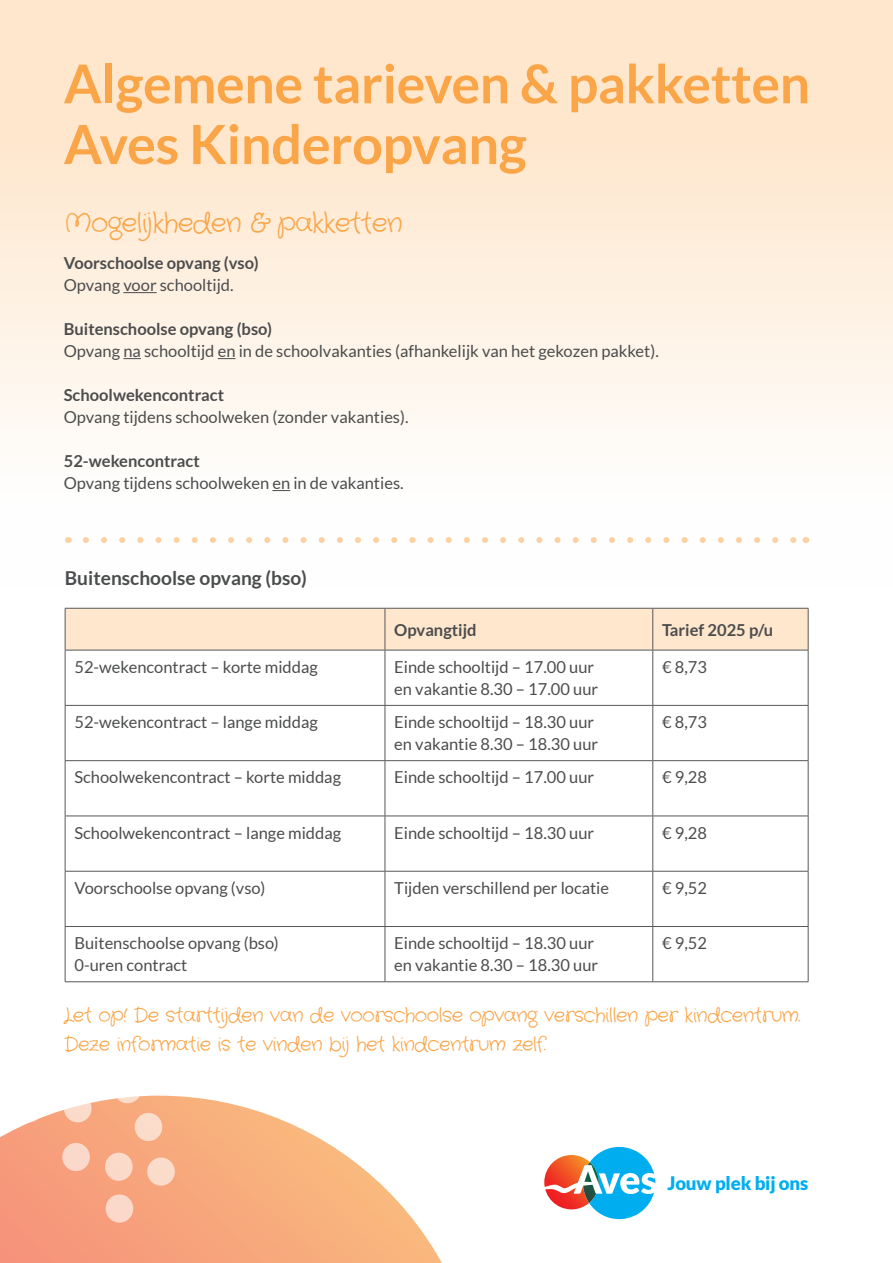
<style>
.page{position:relative;width:893px;height:1263px;background:#fff}
.page>*{position:absolute;margin:0;border:0;box-sizing:border-box;transform-origin:0 0}
.t1{font:700 54px "Lato";letter-spacing:-.005em;color:#f9a548}
.t2{font:700 53.4px "Lato";letter-spacing:-.005em;color:#f9a548}
.t3{font:27px "Crafty Girls";letter-spacing:-.03em;color:#f9a548}
.t4{font:19.5px/28.5px "Crafty Girls";letter-spacing:-.03em;color:#f9a548}
.t5{font:700 19.2px "Lato";color:#4b4c4d}
.t6{font:900 18.6px "Lato";letter-spacing:-.01em;color:#00aeef}
.t7{font:16.5px/22px "Lato";color:#4b4c4d}
.t8{font:700 16.5px "Lato";color:#4b4c4d}
</style>
<div class="page">
<div style="left:0;top:0;width:893px;height:585px;background:linear-gradient(to bottom,#fee2c3,#feffff)"></div>
<svg style="left:0;top:1096px;width:442px;height:167px"></svg>
<svg style="left:13px;top:1096px;width:32px;height:28px"></svg>
<svg style="left:63px;top:1096px;width:30px;height:28px"></svg>
<svg style="left:112px;top:1096px;width:31px;height:9px"></svg>
<svg style="left:60px;top:1141px;width:32px;height:32px"></svg>
<svg style="left:133px;top:1111px;width:31px;height:31px"></svg>
<svg style="left:103px;top:1151px;width:32px;height:32px"></svg>
<svg style="left:146px;top:1156px;width:30px;height:31px"></svg>
<div style="left:106px;top:1194px;width:27px;height:28px;background:#fbd8ca;border-radius:50%"></div>
<div style="left:66px;top:609px;width:742px;height:41px;background:#fee7cd"></div>
<hr style="left:65px;top:608px;width:320px;height:1px;background:#57585a">
<hr style="left:65px;top:608px;width:1px;height:42px;background:#57585a">
<hr style="left:385px;top:608px;width:268px;height:1px;background:#57585a">
<hr style="left:385px;top:608px;width:1px;height:42px;background:#57585a">
<hr style="left:653px;top:608px;width:155px;height:1px;background:#57585a">
<hr style="left:652px;top:608px;width:1px;height:42px;background:#57585a">
<hr style="left:808px;top:608px;width:1px;height:42px;background:#57585a">
<hr style="left:65px;top:650px;width:320px;height:1px;background:#57585a">
<hr style="left:65px;top:650px;width:1px;height:55px;background:#57585a">
<hr style="left:385px;top:650px;width:268px;height:1px;background:#57585a">
<hr style="left:385px;top:650px;width:1px;height:55px;background:#57585a">
<hr style="left:653px;top:650px;width:155px;height:1px;background:#57585a">
<hr style="left:652px;top:650px;width:1px;height:55px;background:#57585a">
<hr style="left:808px;top:650px;width:1px;height:55px;background:#57585a">
<hr style="left:65px;top:705px;width:320px;height:1px;background:#57585a">
<hr style="left:65px;top:706px;width:1px;height:54px;background:#57585a">
<hr style="left:385px;top:705px;width:268px;height:1px;background:#57585a">
<hr style="left:385px;top:706px;width:1px;height:54px;background:#57585a">
<hr style="left:653px;top:705px;width:155px;height:1px;background:#57585a">
<hr style="left:652px;top:706px;width:1px;height:54px;background:#57585a">
<hr style="left:808px;top:706px;width:1px;height:54px;background:#57585a">
<hr style="left:65px;top:760px;width:320px;height:1px;background:#57585a">
<hr style="left:65px;top:761px;width:1px;height:55px;background:#57585a">
<hr style="left:385px;top:760px;width:268px;height:1px;background:#57585a">
<hr style="left:385px;top:761px;width:1px;height:55px;background:#57585a">
<hr style="left:653px;top:760px;width:155px;height:1px;background:#57585a">
<hr style="left:652px;top:761px;width:1px;height:55px;background:#57585a">
<hr style="left:808px;top:761px;width:1px;height:55px;background:#57585a">
<hr style="left:65px;top:816px;width:320px;height:1px;background:#57585a">
<hr style="left:65px;top:816px;width:1px;height:55px;background:#57585a">
<hr style="left:385px;top:816px;width:268px;height:1px;background:#57585a">
<hr style="left:385px;top:816px;width:1px;height:55px;background:#57585a">
<hr style="left:653px;top:816px;width:155px;height:1px;background:#57585a">
<hr style="left:652px;top:816px;width:1px;height:55px;background:#57585a">
<hr style="left:808px;top:816px;width:1px;height:55px;background:#57585a">
<hr style="left:65px;top:871px;width:320px;height:1px;background:#57585a">
<hr style="left:65px;top:871px;width:1px;height:55px;background:#57585a">
<hr style="left:385px;top:871px;width:268px;height:1px;background:#57585a">
<hr style="left:385px;top:871px;width:1px;height:55px;background:#57585a">
<hr style="left:653px;top:871px;width:155px;height:1px;background:#57585a">
<hr style="left:652px;top:871px;width:1px;height:55px;background:#57585a">
<hr style="left:808px;top:871px;width:1px;height:55px;background:#57585a">
<hr style="left:65px;top:926px;width:320px;height:1px;background:#57585a">
<hr style="left:65px;top:927px;width:1px;height:54px;background:#57585a">
<hr style="left:385px;top:926px;width:268px;height:1px;background:#57585a">
<hr style="left:385px;top:927px;width:1px;height:54px;background:#57585a">
<hr style="left:653px;top:926px;width:155px;height:1px;background:#57585a">
<hr style="left:652px;top:927px;width:1px;height:54px;background:#57585a">
<hr style="left:808px;top:927px;width:1px;height:54px;background:#57585a">
<hr style="left:65px;top:981px;width:320px;height:1px;background:#57585a">
<hr style="left:385px;top:981px;width:268px;height:1px;background:#57585a">
<hr style="left:653px;top:981px;width:155px;height:1px;background:#57585a">
<svg style="left:544px;top:1147px;width:112px;height:72px"></svg>
<hr style="left:123px;top:292px;width:34px;height:1px;background:#4b4c4d">
<svg style="left:123px;top:358px;width:18px;height:1px"></svg>
<svg style="left:218px;top:358px;width:17px;height:1px"></svg>
<svg style="left:272px;top:490px;width:18px;height:1px"></svg>
<svg style="left:86px;top:537px;width:710px;height:6px"></svg>
<h2 class="t2" style="left:64px;top:53px;width:748px">Algemene tarieven &amp; pakketten</h2>
<h1 class="t1" style="left:64px;top:113px;width:464px">Aves Kinderopvang</h1>
<h3 class="t3" style="left:64px;top:205px;width:341px">Mogelijkheden &amp; pakketten</h3>
<p class="t8" style="left:64px;top:254px;width:196px">Voorschoolse opvang (vso)</p>
<p class="t7" style="left:64px;top:274px;width:171px">Opvang voor schooltijd.</p>
<p class="t8" style="left:64px;top:320px;width:210px">Buitenschoolse opvang (bso)</p>
<p class="t7" style="left:64px;top:340px;width:597px">Opvang na schooltijd en in de schoolvakanties (afhankelijk van het gekozen pakket).</p>
<p class="t8" style="left:64px;top:386px;width:162px">Schoolwekencontract</p>
<p class="t7" style="left:64px;top:406px;width:346px">Opvang tijdens schoolweken (zonder vakanties).</p>
<p class="t8" style="left:64px;top:452px;width:138px">52-wekencontract</p>
<p class="t7" style="left:64px;top:472px;width:341px">Opvang tijdens schoolweken en in de vakanties.</p>
<p class="t5" style="left:65px;top:567px;width:243px">Buitenschoolse opvang (bso)</p>
<p class="t8" style="left:394px;top:620px;width:84px">Opvangtijd</p>
<p class="t8" style="left:662px;top:620px;width:113px">Tarief 2025 p/u</p>
<p class="t7" style="left:74px;top:656px;width:245px">52-wekencontract – korte middag</p>
<p class="t7" style="left:394px;top:656px;width:205px">Einde schooltijd – 17.00 uur en vakantie 8.30 – 17.00 uur</p>
<p class="t7" style="left:662px;top:656px;width:46px">€ 8,73</p>
<p class="t7" style="left:74px;top:711px;width:245px">52-wekencontract – lange middag</p>
<p class="t7" style="left:394px;top:711px;width:205px">Einde schooltijd – 18.30 uur en vakantie 8.30 – 18.30 uur</p>
<p class="t7" style="left:662px;top:711px;width:46px">€ 8,73</p>
<p class="t7" style="left:74px;top:766px;width:268px">Schoolwekencontract – korte middag</p>
<p class="t7" style="left:394px;top:766px;width:201px">Einde schooltijd – 17.00 uur</p>
<p class="t7" style="left:662px;top:766px;width:46px">€ 9,28</p>
<p class="t7" style="left:74px;top:821px;width:268px">Schoolwekencontract – lange middag</p>
<p class="t7" style="left:394px;top:821px;width:201px">Einde schooltijd – 18.30 uur</p>
<p class="t7" style="left:662px;top:821px;width:46px">€ 9,28</p>
<p class="t7" style="left:74px;top:877px;width:192px">Voorschoolse opvang (vso)</p>
<p class="t7" style="left:394px;top:877px;width:216px">Tijden verschillend per locatie</p>
<p class="t7" style="left:662px;top:877px;width:46px">€ 9,52</p>
<p class="t7" style="left:74px;top:932px;width:206px">Buitenschoolse opvang (bso)<br>0-uren contract</p>
<p class="t7" style="left:394px;top:932px;width:205px">Einde schooltijd – 18.30 uur en vakantie 8.30 – 18.30 uur</p>
<p class="t7" style="left:662px;top:932px;width:46px">€ 9,52</p>
<p class="t4" style="left:64px;top:1002px;width:738px">Let op! De starttijden van de voorschoolse opvang verschillen per kindcentrum.<br>Deze informatie is te vinden bij het kindcentrum zelf.</p>
<p class="t6" style="left:667px;top:1173px;width:142px">Jouw plek bij ons</p>
</div>
